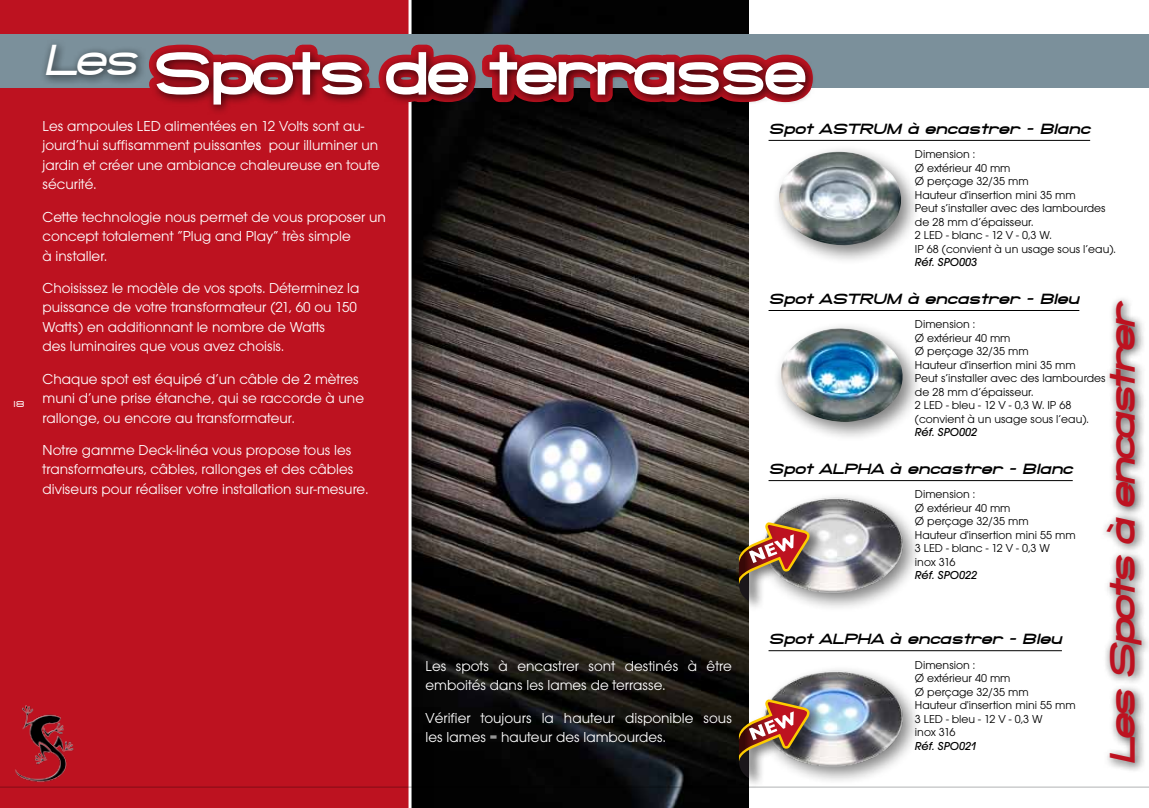
<style>
.page{position:relative;width:1149px;height:808px;background:#fff}
.page>*{position:absolute;margin:0;border:0;box-sizing:border-box;transform-origin:0 0}
.t1{font:italic 500 45px "SF Grandezza";color:#fff}
.t2{font:italic 800 36px "SF Grandezza";color:#bd1220}
.t3{font:15px/19.5px "Avant Garde Gothic Itc T";color:#fff}
.t4{font:italic 800 15px "SF Grandezza";color:#000}
.t5{font:12px/13.5px "Avant Garde Gothic Itc T";color:#000}
.t6{font:italic 500 12px "Avant Garde Gothic Itc T";color:#000}
.t7{font:500 9px "SF Grandezza";color:#fff}
</style>
<div class="page">
<img style="left:435px;top:0;width:313px;height:808px">
<div style="left:0;top:0;width:435px;height:808px;background:#000;opacity:.6"></div>
<div style="left:0;top:0;width:408px;height:808px;background:#bd1220"></div>
<hr style="left:408px;top:0;width:3px;height:808px;background:#fff">
<div style="left:0;top:34px;width:1148px;height:53px;background:#7b909b"></div>
<div style="left:38px;top:38px;width:109px;height:48px;background:#000;opacity:.75"></div>
<div style="left:770px;top:143px;width:150px;height:122px;background:#000;opacity:.5"></div>
<img style="left:770px;top:152px;width:137px;height:94px">
<div style="left:772px;top:320px;width:149px;height:122px;background:#000;opacity:.5"></div>
<img style="left:772px;top:328px;width:137px;height:95px">
<div style="left:756px;top:663px;width:164px;height:121px;background:#000;opacity:.5"></div>
<img style="left:759px;top:663px;width:152px;height:116px">
<div style="left:756px;top:490px;width:164px;height:121px;background:#000;opacity:.5"></div>
<img style="left:759px;top:490px;width:152px;height:116px">
<hr style="left:768px;top:140px;width:321px;height:1px;background:#000">
<hr style="left:768px;top:310px;width:310px;height:1px;background:#000">
<hr style="left:768px;top:480px;width:304px;height:1px;background:#000">
<hr style="left:768px;top:650px;width:293px;height:1px;background:#000">
<div style="left:1098px;top:293px;width:50px;height:480px;background:#000;opacity:.75"></div>
<svg style="left:137px;top:38px;width:687px;height:82px"></svg>
<div style="left:149px;top:45px;width:666px;height:70px;background:#000;opacity:.75"></div>
<svg style="left:156px;top:52px;width:649px;height:53px"></svg>
<hr style="left:0;top:787px;width:1148px;height:1px;background:#b1b3b4">
<img style="left:15px;top:705px;width:59px;height:77px">
<div style="left:736px;top:517px;width:88px;height:95px;background:#000;opacity:.5"></div>
<img style="left:738px;top:522px;width:71px;height:79px">
<div style="left:736px;top:694px;width:88px;height:95px;background:#000;opacity:.5"></div>
<img style="left:738px;top:699px;width:71px;height:79px">
<p class="t7" style="left:14px;top:398px;width:13px">18</p>
<h1 class="t1" style="left:43px;top:31px;width:97px">Les</h1>
<p class="t3" style="left:43px;top:116px;width:338px">Les ampoules LED alimentées en 12 Volts sont au&shy;jourd’hui suffisamment puissantes pour illuminer un jardin et créer une ambiance chaleureuse en toute sécurité.</p>
<p class="t3" style="left:43px;top:207px;width:345px">Cette technologie nous permet de vous proposer un concept totalement “Plug and Play” très simple<br>à installer.</p>
<p class="t3" style="left:43px;top:278px;width:318px">Choisissez le modèle de vos spots. Déterminez la puissance de votre transformateur (21, 60 ou 150<br>Watts) en additionnant le nombre de Watts<br>des luminaires que vous avez choisis.</p>
<p class="t3" style="left:43px;top:369px;width:323px">Chaque spot est équipé d’un câble de 2 mètres muni d’une prise étanche, qui se raccorde à une rallonge, ou encore au transformateur.</p>
<p class="t3" style="left:43px;top:440px;width:327px">Notre gamme Deck-linéa vous propose tous les transformateurs, câbles, rallonges et des câbles diviseurs pour réaliser votre installation sur-mesure.</p>
<p class="t3" style="left:425px;top:656px;width:308px">Les spots à encastrer sont destinés à être emboités dans les lames de terrasse.</p>
<p class="t3" style="left:425px;top:708px;width:308px">Vérifier toujours la hauteur disponible sous les lames = hauteur des lambourdes.</p>
<p class="t4" style="left:768px;top:119px;width:323px">Spot ASTRUM à encastrer - Blanc</p>
<p class="t5" style="left:914px;top:147px;width:202px">Dimension :<br>Ø extérieur 40 mm<br>Ø perçage 32/35 mm<br>Hauteur d'insertion mini 35 mm<br>Peut s’installer avec des lambourdes de 28 mm d’épaisseur.<br>2 LED - blanc - 12 V - 0,3 W.<br>IP 68 (convient à un usage sous l’eau).</p>
<p class="t6" style="left:914px;top:255px;width:64px">Réf. SPO003</p>
<p class="t4" style="left:768px;top:289px;width:312px">Spot ASTRUM à encastrer - Bleu</p>
<h2 class="t2" style="left:1098px;top:765px;width:466px;rotate:-90deg">Les Spots à encastrer</h2>
<p class="t5" style="left:914px;top:317px;width:192px">Dimension :<br>Ø extérieur 40 mm<br>Ø perçage 32/35 mm<br>Hauteur d'insertion mini 35 mm<br>Peut s’installer avec des lambourdes de 28 mm d’épaisseur.<br>2 LED - bleu - 12 V - 0,3 W. IP 68 (convient à un usage sous l’eau).</p>
<p class="t6" style="left:914px;top:425px;width:64px">Réf. SPO002</p>
<p class="t4" style="left:768px;top:459px;width:305px">Spot ALPHA à encastrer - Blanc</p>
<p class="t5" style="left:914px;top:487px;width:162px">Dimension :<br>Ø extérieur 40 mm<br>Ø perçage 32/35 mm<br>Hauteur d'insertion mini 55 mm<br>3 LED - blanc - 12 V - 0,3 W<br>inox 316</p>
<p class="t6" style="left:914px;top:568px;width:64px">Réf. SPO022</p>
<p class="t4" style="left:768px;top:629px;width:295px">Spot ALPHA à encastrer - Bleu</p>
<p class="t5" style="left:914px;top:657px;width:162px">Dimension :<br>Ø extérieur 40 mm<br>Ø perçage 32/35 mm<br>Hauteur d'insertion mini 55 mm<br>3 LED - bleu - 12 V - 0,3 W<br>inox 316</p>
<p class="t6" style="left:914px;top:738px;width:63px">Réf. SPO021</p>
</div>
